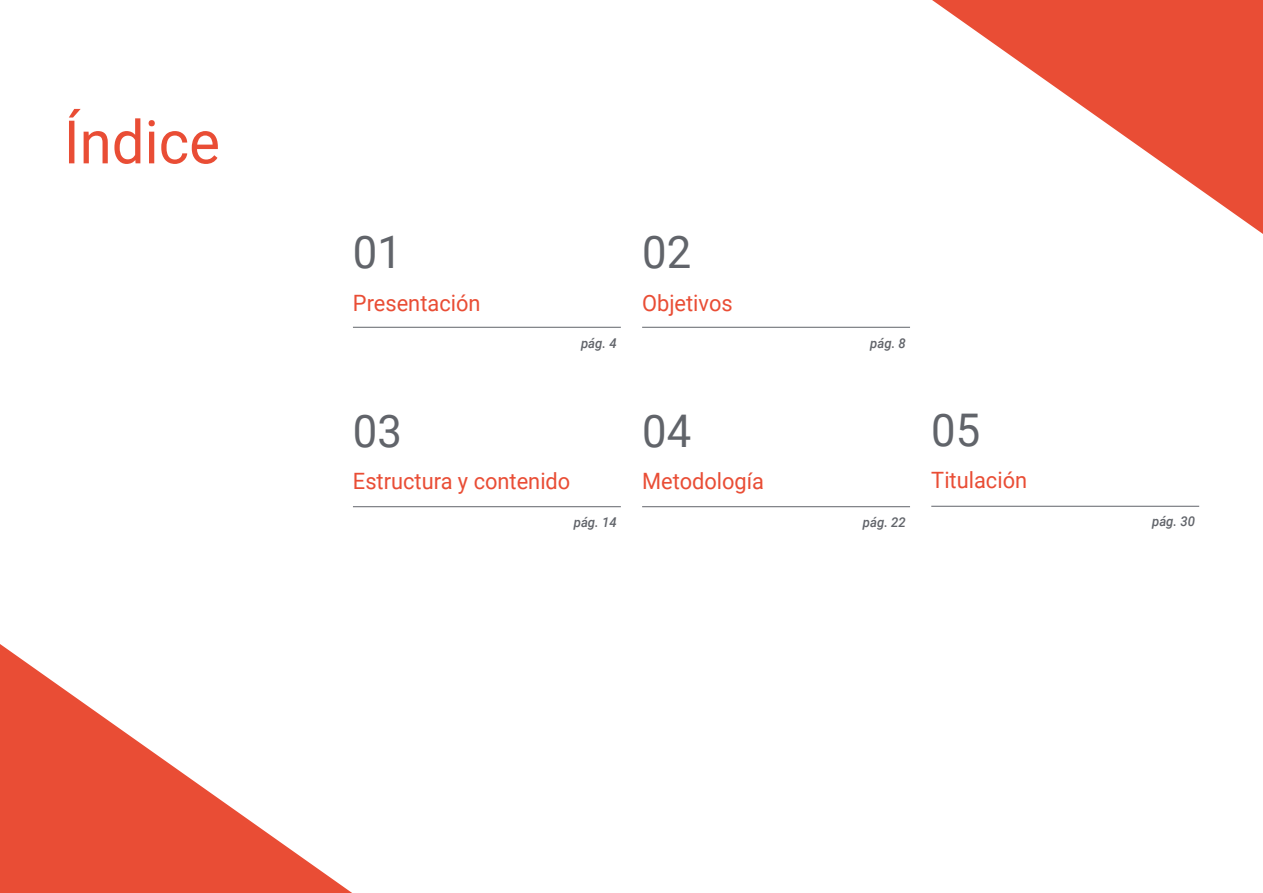
<style>
.page{position:relative;width:1263px;height:893px;background:#fff}
.page>*{position:absolute;margin:0;border:0;box-sizing:border-box;transform-origin:0 0}
.t1{font:60px "Roboto";color:#e94d35}
.t2{font:45px "Roboto";color:#61646a}
.t3{font:22.5px "Roboto";color:#e94d35}
.t4{font:italic 500 13.5px "Roboto";color:#61646a}
</style>
<div class="page">
<hr style="left:353px;top:327px;width:268px;height:1px;background:#61646a">
<hr style="left:353px;top:506px;width:268px;height:1px;background:#61646a">
<hr style="left:642px;top:327px;width:268px;height:1px;background:#61646a">
<hr style="left:642px;top:506px;width:268px;height:1px;background:#61646a">
<hr style="left:931px;top:506px;width:268px;height:1px;background:#61646a">
<svg style="left:0;top:644px;width:352px;height:249px"></svg>
<svg style="left:932px;top:0;width:331px;height:234px"></svg>
<h1 class="t1" style="left:64px;top:100px;width:158px">Índice</h1>
<h2 class="t2" style="left:353px;top:221px;width:51px">01</h2>
<h2 class="t2" style="left:642px;top:221px;width:51px">02</h2>
<p class="t3" style="left:353px;top:287px;width:129px">Presentación</p>
<p class="t3" style="left:642px;top:287px;width:92px">Objetivos</p>
<p class="t4" style="left:581px;top:334px;width:37px">pág. 4</p>
<p class="t4" style="left:870px;top:334px;width:37px">pág. 8</p>
<h2 class="t2" style="left:353px;top:399px;width:51px">03</h2>
<h2 class="t2" style="left:642px;top:399px;width:51px">04</h2>
<h2 class="t2" style="left:931px;top:399px;width:51px">05</h2>
<p class="t3" style="left:353px;top:465px;width:219px">Estructura y contenido</p>
<p class="t3" style="left:642px;top:465px;width:123px">Metodología</p>
<p class="t3" style="left:931px;top:465px;width:97px">Titulación</p>
<p class="t4" style="left:574px;top:512px;width:44px">pág. 14</p>
<p class="t4" style="left:863px;top:512px;width:44px">pág. 22</p>
<p class="t4" style="left:1152px;top:512px;width:44px">pág. 30</p>
</div>
